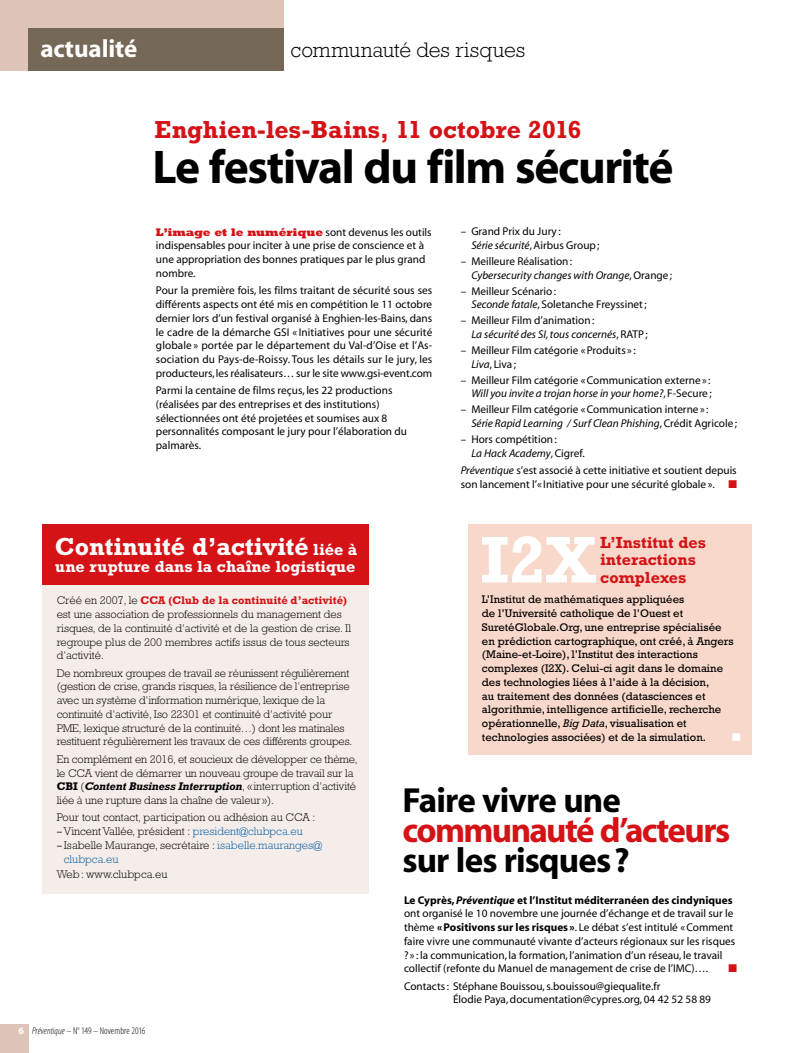
<style>
.page{position:relative;width:808px;height:1053px;background:#fff}
.page>*{position:absolute;margin:0;border:0;box-sizing:border-box;transform-origin:0 0}
.t1{font:700 67px "Rockwell";color:#fff}
.t2{font:47.5px "Myriad MM 700 600";letter-spacing:-.03em;color:#000}
.t3{font:35px "Myriad MM 700 600";letter-spacing:-.025em;color:#000}
.t4{font:35px "Myriad MM 700 600";letter-spacing:-.045em;color:#d51317}
.t5{font:700 25px "Rockwell";color:#d51317}
.t6{font:700 25px "Rockwell";color:#fff}
.t7{font:25px "Myriad MM 700 600";letter-spacing:-.005em;color:#fff}
.t8{font:300 21.25px "Rockwell";color:#000}
.t9{font:700 16.25px/17.2px "Rockwell";color:#d51317}
.t10{font:700 16.25px "Rockwell";color:#fff}
.t11{font:11.25px/13.8px "Myriad MM 400 600";color:#000}
.t12{font:300 11.25px/13.8px "Rockwell";letter-spacing:-.01em;color:#000}
.t13{font:11.25px/13.8px "Rockwell";color:#000}
.t14{font:11.25px "Myriad MM It 400 600";color:#000}
.t15{font:11.25px "Myriad MM 700 600";color:#000}
.t16{font:300 11.25px/13.8px "Rockwell";color:#005da9}
.t17{font:800 11.25px "Rockwell";color:#d51317}
.t18{font:11.25px "Zapf Dingbats ITC";color:#d51317}
.t19{font:11.25px "Zapf Dingbats ITC";color:#fff}
.t20{font:10px "Myriad MM 215 300";letter-spacing:.01em;color:#000}
.s1{font-family:"Myriad MM 400 600";font-weight:400;color:#000}
.s2{font-family:"Myriad MM 400 600"}
.s3{font-family:"Myriad MM It 400 600"}
.s4{color:#d51317}
.s5{font-size:16.25px}
.s6{font-weight:700;color:#d51317}
.s7{font-weight:700}
.s8{font-weight:700;font-style:italic}
.s9{font-family:"Myriad MM 400 600";font-weight:400}
.s10{color:#005da9}
.s11{color:#000}
.s12{font-family:"Myriad MM 700 600";color:#fff}
.s13{font-family:"Myriad MM It 215 300"}
.s14{font-style:italic}
.s15{font-family:"Myriad MM It 700 600"}
.s16{font-family:"Myriad MM 700 600"}
</style>
<div class="page">
<div style="left:43px;top:524px;width:326px;height:61px;background:#d51317"></div>
<div style="left:43px;top:585px;width:326px;height:308px;background:#f5ede9"></div>
<div style="left:468px;top:524px;width:283px;height:231px;background:#f8d8ca"></div>
<div style="left:0;top:0;width:283px;height:71px;background:#dec4b6"></div>
<div style="left:28px;top:28px;width:255px;height:43px;background:#756856"></div>
<div style="left:0;top:1024px;width:28px;height:28px;background:#dec4b6"></div>
<h3 class="t7" style="left:40px;top:37px;width:99px">actualité</h3>
<h3 class="t8" style="left:291px;top:38px;width:236px">communauté des risques</h3>
<h3 class="t5" style="left:154px;top:115px;width:429px">Enghien-les-Bains, 11 octobre 2016</h3>
<h2 class="t2" style="left:152px;top:144px;width:523px">Le festival du film sécurité</h2>
<p class="t17" style="left:156px;top:225px;width:277px">L’image et le numérique <span class="s1">sont devenus les outils</span></p>
<p class="t11" style="left:156px;top:239px;width:271px;text-align:justify">indispensables pour inciter à une prise de conscience et à une appropriation des bonnes pratiques par le plus grand nombre.</p>
<p class="t11" style="left:156px;top:284px;width:278px;text-align:justify">Pour la première fois, les films traitant de sécurité sous ses différents aspects ont été mis en compétition le 11 octobre dernier lors d’un festival organisé à Enghien-les-Bains, dans le cadre de la démarche GSI « Initiatives pour une sécurité globale » portée par le département du Val-d’Oise et l’As&shy;sociation du Pays-de-Roissy. Tous les détails sur le jury, les producteurs, les réalisateurs… sur le site www.gsi-event.com</p>
<p class="t11" style="left:156px;top:384px;width:253px">Parmi la centaine de films reçus, les 22 productions (réalisées par des entreprises et des institutions) sélectionnées ont été projetées et soumises aux 8 personnalités composant le jury pour l’élaboration du palmarès.</p>
<p class="t11" style="left:461px;top:225px;width:101px">– Grand Prix du Jury :</p>
<p class="t14" style="left:471px;top:240px;width:130px">Série sécurité<span class="s2">, Airbus Group;</span></p>
<p class="t11" style="left:461px;top:255px;width:113px">– Meilleure Réalisation:</p>
<p class="t14" style="left:471px;top:269px;width:202px">Cybersecurity changes with Orange<span class="s2">, Orange;</span></p>
<p class="t11" style="left:471px;top:284px;width:177px;text-indent:-11px">– Meilleur Scénario:<br><span class="s3">Seconde fatale</span>, Soletanche Freyssinet;</p>
<p class="t11" style="left:461px;top:314px;width:135px">– Meilleur Film d’animation:</p>
<p class="t14" style="left:471px;top:329px;width:178px">La sécurité des SI, tous concernés<span class="s2">, RATP;</span></p>
<p class="t11" style="left:471px;top:344px;width:166px;text-indent:-11px">– Meilleur Film catégorie «Produits » :<br><span class="s3">Liva</span>, Liva ;</p>
<p class="t11" style="left:461px;top:373px;width:251px">– Meilleur Film catégorie «Communication externe » :</p>
<p class="t14" style="left:471px;top:388px;width:242px">Will you invite a trojan horse in your home?<span class="s2">, F-Secure;</span></p>
<p class="t11" style="left:461px;top:403px;width:249px">– Meilleur Film catégorie «Communication interne » :</p>
<p class="t14" style="left:471px;top:417px;width:267px">Série Rapid Learning / Surf Clean Phishing<span class="s2">, Crédit Agricole;</span></p>
<p class="t11" style="left:461px;top:432px;width:98px">– Hors compétition:</p>
<p class="t14" style="left:471px;top:447px;width:115px">La Hack Academy<span class="s2">, Cigref.</span></p>
<p class="t11" style="left:461px;top:463px;width:278px"><span class="s3">Préventique</span> s’est associé à cette initiative et soutient depuis son lancement l’« Initiative pour une sécurité globale ». <span class="s4">■</span></p>
<h3 class="t6" style="left:55px;top:531px;width:304px">Continuité d’activité <span class="s5">liée à</span></h3>
<h3 class="t10" style="left:55px;top:557px;width:302px">une rupture dans la chaîne logistique</h3>
<p class="t12" style="left:57px;top:593px;width:296px">Créé en 2007, le <span class="s6">CCA (Club de la continuité d’activité) </span>est une association de professionnels du management des risques, de la continuité d’activité et de la gestion de crise. Il regroupe plus de 200 membres actifs issus de tous secteurs d’activité.</p>
<p class="t12" style="left:57px;top:666px;width:297px">De nombreux groupes de travail se réunissent régulièrement (gestion de crise, grands risques, la résilience de l’entreprise avec un système d’information numérique, lexique de la continuité d’activité, Iso 22301 et continuité d’activité pour PME, lexique structuré de la continuité…) dont les matinales restituent régulièrement les travaux de ces différents groupes.</p>
<p class="t12" style="left:57px;top:752px;width:302px">En complément en 2016, et soucieux de développer ce thème, le CCA vient de démarrer un nouveau groupe de travail sur la <span class="s7">CBI</span> (<span class="s8">Content Business Interruption</span>, «interruption d’activité liée à une rupture dans la chaîne de valeur»).</p>
<p class="t12" style="left:57px;top:810px;width:260px">Pour tout contact, participation ou adhésion au CCA : <span class="s9">–</span>Vincent Vallée, président : <span class="s10">president@clubpca.eu</span></p>
<p class="t16" style="left:64px;top:838px;width:260px;text-indent:-7px"><span class="s1">–</span> <span class="s11">Isabelle Maurange, secrétaire :</span> isabelle.mauranges@ clubpca.eu</p>
<p class="t12" style="left:57px;top:867px;width:112px">Web: www.clubpca.eu</p>
<p class="t20" style="left:19px;top:1025px;width:128px"><span class="s12">6</span> <span class="s13">Préventique</span> – N<sup>o</sup> 149 – Novembre2016</p>
<h1 class="t1" style="left:480px;top:520px;width:117px">I2X</h1>
<h3 class="t9" style="left:600px;top:533px;width:107px">L’Institut des interactions complexes</h3>
<p class="t13" style="left:482px;top:592px;width:253px">L’Institut de mathématiques appliquées<br>de l’Université catholique de l’Ouest et SuretéGlobale.Org, une entreprise spécialisée en prédiction cartographique, ont créé, à Angers (Maine-et-Loire), l’Institut des interactions complexes (I2X). Celui-ci agit dans le domaine des technologies liées à l’aide à la décision,<br>au traitement des données (datasciences et algorithmie, intelligence artificielle, recherche opérationnelle, <span class="s14">Big Data</span>, visualisation et technologies associées) et de la simulation.</p>
<p class="t19" style="left:732px;top:731px;width:10px">■</p>
<h3 class="t3" style="left:403px;top:783px;width:220px">Faire vivre une</h3>
<h3 class="t4" style="left:403px;top:813px;width:329px">communauté d’acteurs</h3>
<h3 class="t3" style="left:403px;top:843px;width:229px">sur les risques?</h3>
<p class="t15" style="left:404px;top:894px;width:330px">Le Cyprès, <span class="s15">Préventique</span> et l’Institut méditerranéen des cindyniques</p>
<p class="t11" style="left:404px;top:907px;width:333px">ont organisé le 10 novembre une journée d’échange et de travail sur le thème <span class="s16">«Positivons sur les risques »</span>. Le débat s’est intitulé «Comment faire vivre une communauté vivante d’acteurs régionaux sur les risques ? » : la communication, la formation, l’animation d’un réseau, le travail collectif (refonte du Manuel de management de crise de l’IMC)….</p>
<p class="t18" style="left:728px;top:963px;width:10px">■</p>
<p class="t11" style="left:453px;top:979px;width:259px;text-indent:-49px">Contacts: Stéphane Bouissou, s.bouissou@giequalite.fr<br>Élodie Paya, documentation@cypres.org, 04 42 52 58 89</p>
</div>
